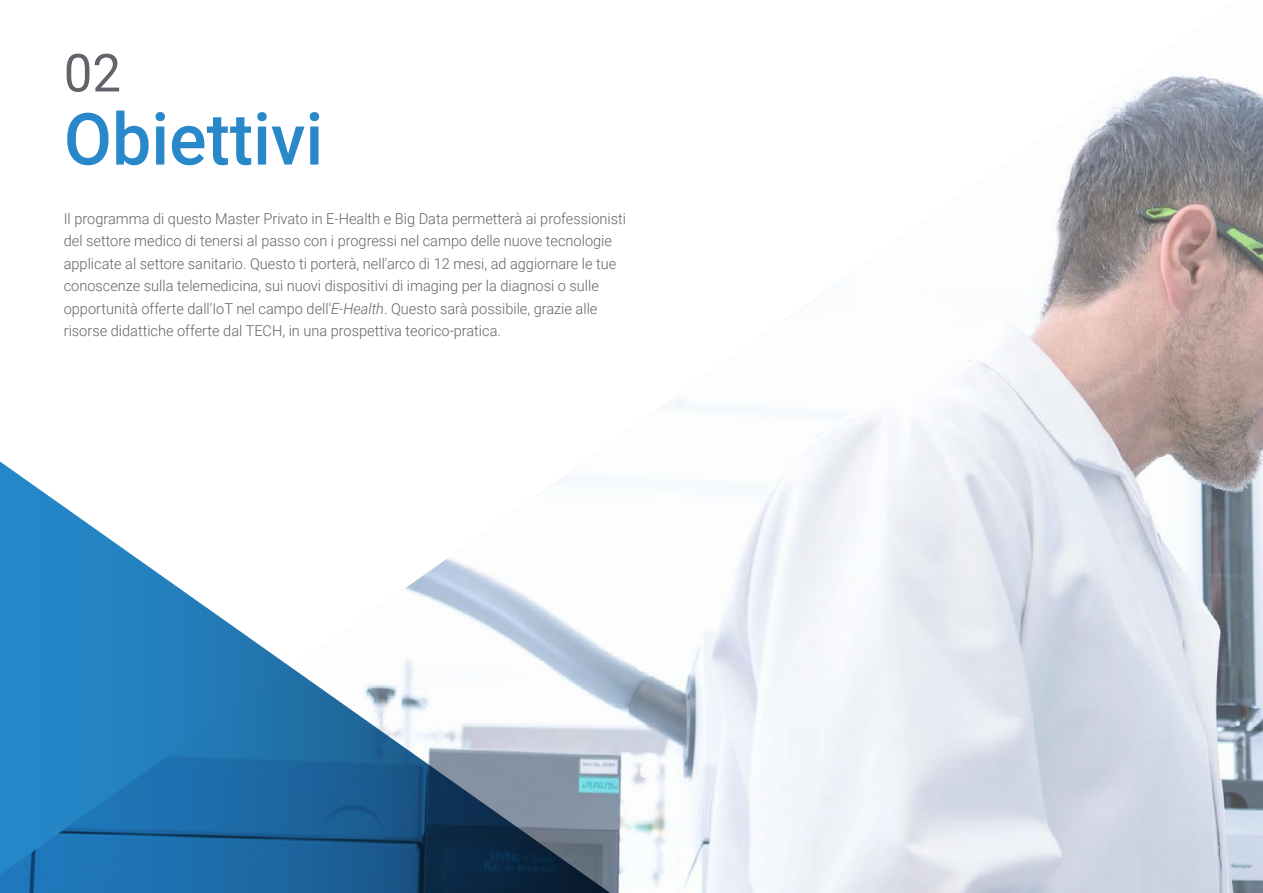
<style>
.page{position:relative;width:1263px;height:893px;background:#fff}
.page>*{position:absolute;margin:0;border:0;box-sizing:border-box;transform-origin:0 0}
.t1{font:500 72px "Roboto";color:#2988c9}
.t2{font:52.5px "Roboto";color:#61646a}
.t3{font:300 15px/22.5px "Roboto";color:#61646a}
.s1{font-style:italic}
</style>
<div class="page">
<img style="left:640px;top:74px;width:623px;height:819px">
<svg style="left:0;top:461px;width:640px;height:432px"></svg>
<h2 class="t2" style="left:64px;top:36px;width:59px">02</h2>
<h1 class="t1" style="left:64px;top:89px;width:261px">Obiettivi</h1>
<p class="t3" style="left:64px;top:207px;width:564px">Il programma di questo Master Privato in E-Health e Big Data permetterà ai professionisti del settore medico di tenersi al passo con i progressi nel campo delle nuove tecnologie applicate al settore sanitario. Questo ti porterà, nell'arco di 12 mesi, ad aggiornare le tue conoscenze sulla telemedicina, sui nuovi dispositivi di imaging per la diagnosi o sulle opportunità offerte dall'IoT nel campo dell'<span class="s1">E-Health</span>. Questo sarà possibile, grazie alle risorse didattiche offerte dal TECH, in una prospettiva teorico-pratica.</p>
</div>
